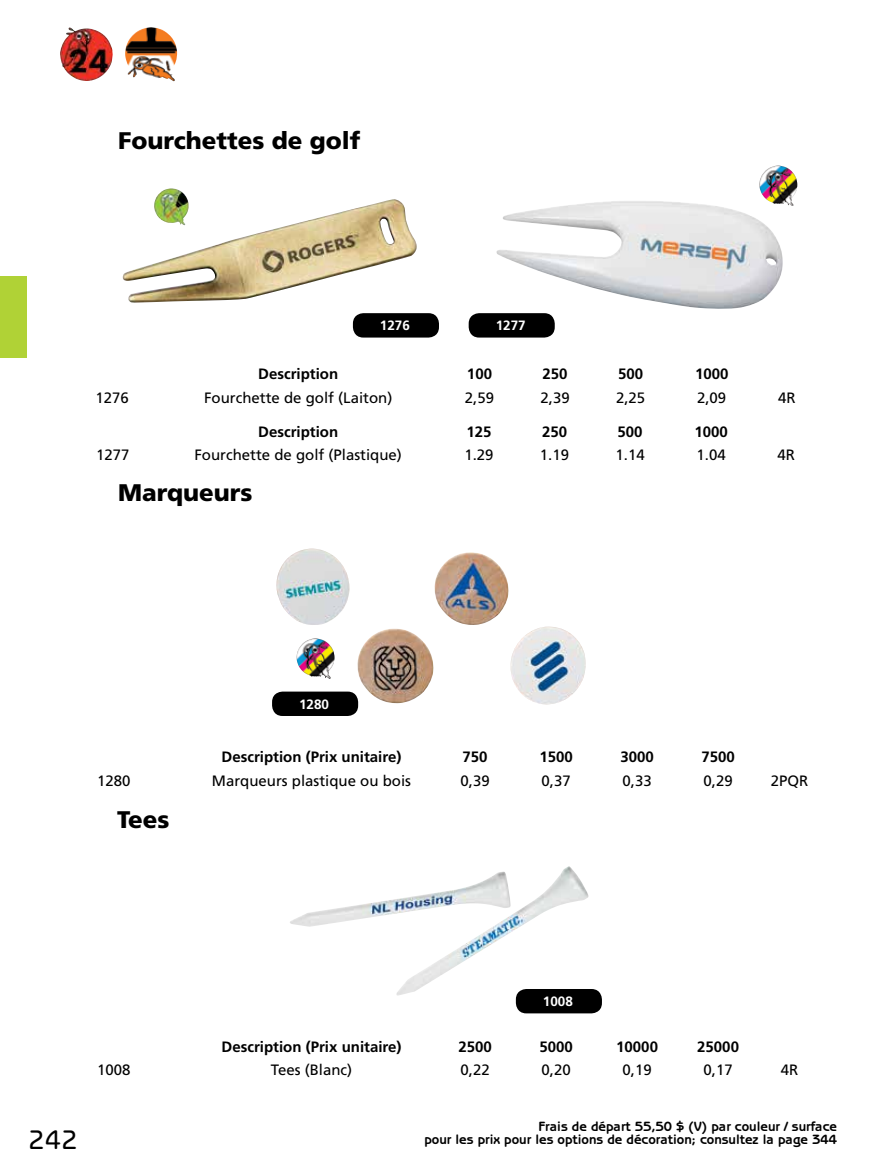
<style>
.page{position:relative;width:891px;height:1175px;background:#fff}
.page>*{position:absolute;margin:0;border:0;box-sizing:border-box;transform-origin:0 0}
.t1{font:500 27px "Benguiat Gothic";color:#000}
.t2{font:900 24px "Frutiger";color:#000}
.t3{font:15px "Frutiger";color:#000}
.t4{font:700 15px "Frutiger";color:#000}
.t5{font:700 13.5px/13.5px "Benguiat Gothic";color:#000;text-align:right}
.t6{font:700 13.5px "Frutiger";color:#fff}
</style>
<div class="page">
<div style="left:0;top:276px;width:27px;height:81px;background:#b0d236"></div>
<img style="left:60px;top:28px;width:53px;height:53px">
<img style="left:125px;top:27px;width:52px;height:54px">
<img style="left:155px;top:188px;width:32px;height:11px">
<img style="left:759px;top:166px;width:38px;height:40px">
<img style="left:297px;top:638px;width:38px;height:41px">
<img style="left:123px;top:199px;width:294px;height:104px">
<img style="left:357px;top:628px;width:77px;height:75px">
<img style="left:510px;top:626px;width:76px;height:79px">
<img style="left:276px;top:548px;width:74px;height:77px">
<img style="left:434px;top:552px;width:75px;height:73px">
<img style="left:496px;top:200px;width:287px;height:109px">
<img style="left:290px;top:866px;width:299px;height:130px">
<div style="left:469px;top:313px;width:86px;height:24px;background:#000;border-radius:10px"></div>
<div style="left:353px;top:313px;width:86px;height:24px;background:#000;border-radius:10px"></div>
<div style="left:272px;top:691px;width:86px;height:25px;background:#000;border-radius:10px"></div>
<div style="left:516px;top:989px;width:86px;height:24px;background:#000;border-radius:10px"></div>
<h2 class="t2" style="left:118px;top:126px;width:244px">Fourchettes de golf</h2>
<p class="t6" style="left:380px;top:318px;width:32px">1276</p>
<p class="t6" style="left:496px;top:318px;width:32px">1277</p>
<p class="t4" style="left:258px;top:365px;width:81px">Description</p>
<p class="t4" style="left:467px;top:365px;width:27px">100</p>
<p class="t4" style="left:543px;top:365px;width:27px">250</p>
<p class="t4" style="left:618px;top:365px;width:27px">500</p>
<p class="t4" style="left:695px;top:365px;width:35px">1000</p>
<p class="t3" style="left:96px;top:389px;width:35px">1276</p>
<p class="t3" style="left:204px;top:389px;width:190px">Fourchette de golf (Laiton)</p>
<p class="t3" style="left:465px;top:389px;width:31px">2,59</p>
<p class="t3" style="left:541px;top:389px;width:31px">2,39</p>
<p class="t3" style="left:616px;top:389px;width:31px">2,25</p>
<p class="t3" style="left:697px;top:389px;width:31px">2,09</p>
<p class="t3" style="left:778px;top:389px;width:19px">4R</p>
<p class="t4" style="left:258px;top:423px;width:81px">Description</p>
<p class="t4" style="left:466px;top:423px;width:27px">125</p>
<p class="t4" style="left:542px;top:423px;width:27px">250</p>
<p class="t4" style="left:618px;top:423px;width:27px">500</p>
<p class="t4" style="left:694px;top:423px;width:35px">1000</p>
<p class="t3" style="left:96px;top:446px;width:35px">1277</p>
<p class="t3" style="left:194px;top:446px;width:209px">Fourchette de golf (Plastique)</p>
<p class="t3" style="left:464px;top:446px;width:31px">1.29</p>
<p class="t3" style="left:540px;top:446px;width:31px">1.19</p>
<p class="t3" style="left:616px;top:446px;width:31px">1.14</p>
<p class="t3" style="left:697px;top:446px;width:31px">1.04</p>
<p class="t3" style="left:778px;top:446px;width:19px">4R</p>
<h2 class="t2" style="left:118px;top:477px;width:136px">Marqueurs</h2>
<p class="t6" style="left:299px;top:696px;width:32px">1280</p>
<p class="t4" style="left:222px;top:748px;width:181px">Description (Prix unitaire)</p>
<p class="t4" style="left:463px;top:748px;width:27px">750</p>
<p class="t4" style="left:539px;top:748px;width:35px">1500</p>
<p class="t4" style="left:620px;top:748px;width:35px">3000</p>
<p class="t4" style="left:701px;top:748px;width:35px">7500</p>
<p class="t3" style="left:97px;top:771px;width:35px">1280</p>
<p class="t3" style="left:212px;top:771px;width:201px">Marqueurs plastique ou bois</p>
<p class="t3" style="left:461px;top:771px;width:31px">0,39</p>
<p class="t3" style="left:542px;top:771px;width:31px">0,37</p>
<p class="t3" style="left:623px;top:771px;width:31px">0,33</p>
<p class="t3" style="left:704px;top:771px;width:31px">0,29</p>
<p class="t3" style="left:771px;top:771px;width:39px">2PQR</p>
<h2 class="t2" style="left:117px;top:804px;width:54px">Tees</h2>
<h1 class="t1" style="left:28px;top:1124px;width:51px">242</h1>
<p class="t6" style="left:543px;top:993px;width:32px">1008</p>
<p class="t4" style="left:222px;top:1037px;width:181px">Description (Prix unitaire)</p>
<p class="t4" style="left:458px;top:1037px;width:35px">2500</p>
<p class="t4" style="left:539px;top:1037px;width:35px">5000</p>
<p class="t4" style="left:616px;top:1037px;width:43px">10000</p>
<p class="t4" style="left:697px;top:1037px;width:43px">25000</p>
<p class="t3" style="left:97px;top:1061px;width:35px">1008</p>
<p class="t3" style="left:271px;top:1061px;width:83px">Tees (Blanc)</p>
<p class="t3" style="left:461px;top:1061px;width:31px">0,22</p>
<p class="t3" style="left:542px;top:1061px;width:31px">0,20</p>
<p class="t3" style="left:623px;top:1061px;width:31px">0,19</p>
<p class="t3" style="left:704px;top:1061px;width:31px">0,17</p>
<p class="t3" style="left:781px;top:1061px;width:19px">4R</p>
<p class="t5" style="left:424px;top:1119px;width:414px">Frais de départ 55,50 $ (V) par couleur / surface<br>pour les prix pour les options de décoration; consultez la page 344</p>
</div>
